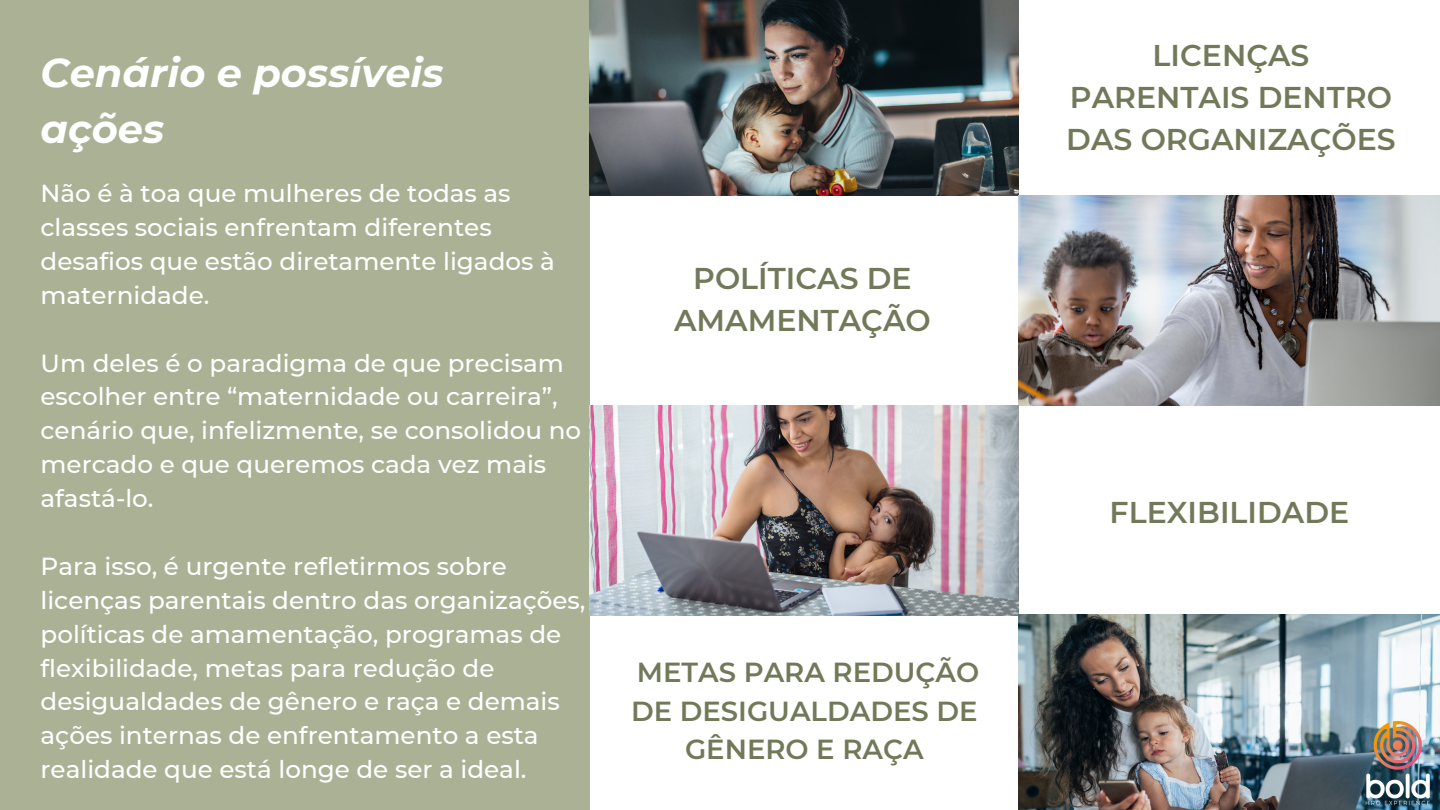
<style>
.page{position:relative;width:1440px;height:810px;background:#fff}
.page>*{position:absolute;margin:0;border:0;box-sizing:border-box;transform-origin:0 0}
.t1{font:italic 700 40px/55.5px "Montserrat";color:#fff}
.t2{font:600 30px/42px "Montserrat";color:#727959;text-align:center}
.t3{font:600 27.5px/38.5px "Montserrat";color:#727959;text-align:center}
.t4{font:500 24.6px/33.9px "Montserrat";color:#fff}
</style>
<div class="page">
<div style="left:0;top:0;width:590px;height:810px;background:#abb194"></div>
<img style="left:590px;top:0;width:429px;height:196px">
<img style="left:1019px;top:196px;width:421px;height:209px">
<img style="left:590px;top:405px;width:429px;height:210px">
<img style="left:1019px;top:615px;width:421px;height:194px">
<img style="left:1353px;top:717px;width:87px;height:93px">
<p class="t1" style="left:41px;top:45px;width:405px">Cenário e possíveis ações</p>
<p class="t4" style="left:41px;top:176px;width:516px">Não é à toa que mulheres de todas as classes sociais enfrentam diferentes desafios que estão diretamente ligados à maternidade.</p>
<p class="t4" style="left:41px;top:346px;width:542px">Um deles é o paradigma de que precisam escolher entre “maternidade ou carreira”, cenário que, infelizmente, se consolidou no mercado e que queremos cada vez mais afastá-lo.</p>
<p class="t4" style="left:41px;top:549px;width:547px">Para isso, é urgente refletirmos sobre licenças parentais dentro das organizações, políticas de amamentação, programas de flexibilidade, metas para redução de desigualdades de gênero e raça e demais ações internas de enfrentamento a esta realidade que está longe de ser a ideal.</p>
<p class="t2" style="left:674px;top:257px;width:258px">POLÍTICAS DE<br>AMAMENTAÇÃO</p>
<p class="t3" style="left:631px;top:653px;width:350px">METAS PARA REDUÇÃO<br>DE DESIGUALDADES DE<br>GÊNERO E RAÇA</p>
<p class="t2" style="left:1066px;top:34px;width:331px">LICENÇAS<br>PARENTAIS DENTRO<br>DAS ORGANIZAÇÕES</p>
<p class="t2" style="left:1110px;top:491px;width:241px">FLEXIBILIDADE</p>
</div>
